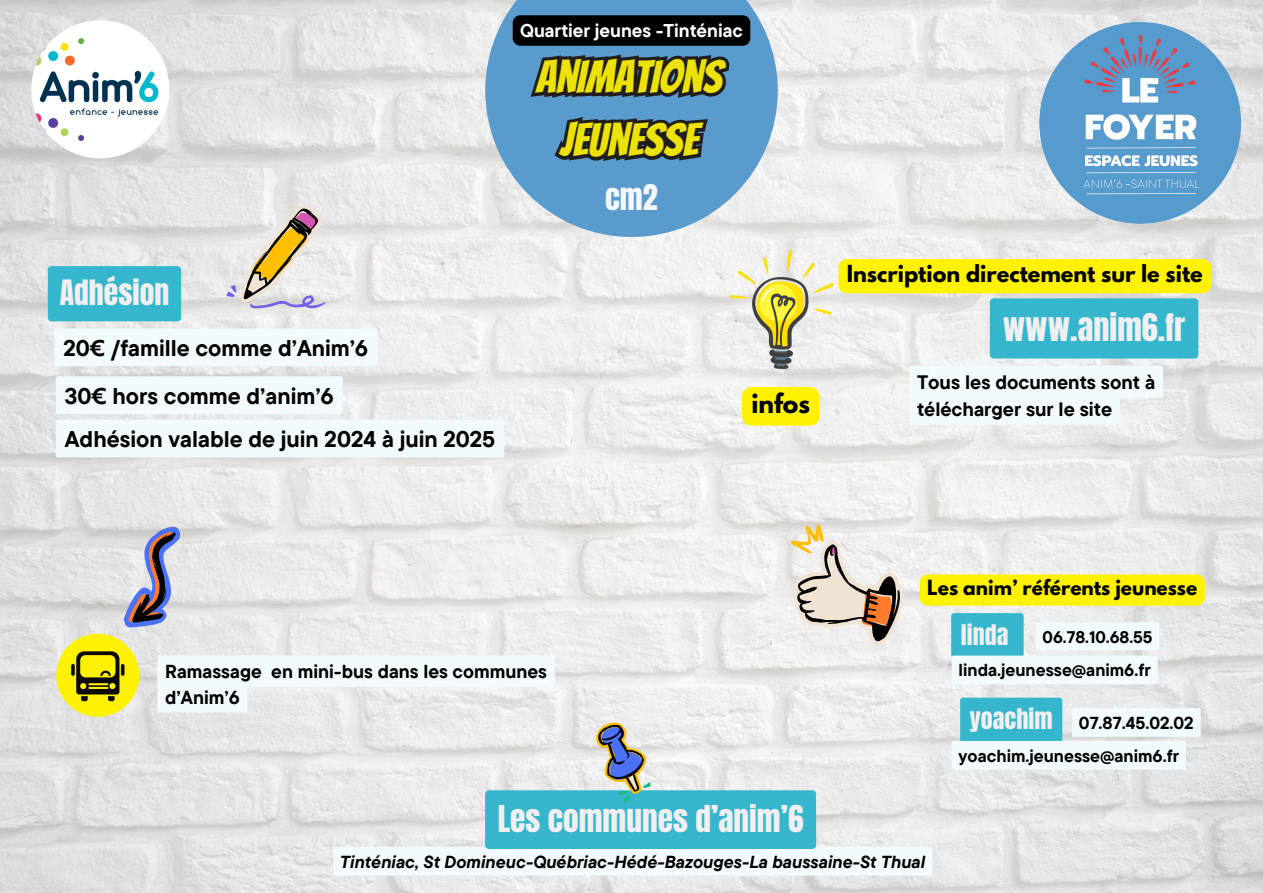
<style>
.page{position:relative;width:1263px;height:893px;background:#fff}
.page>*{position:absolute;margin:0;border:0;box-sizing:border-box;transform-origin:0 0}
.t1{font:45.53px/63.2px "Bangers";color:#ece207;text-align:center}
.t2{font:32.33px "Anton";color:#f1efef}
.t3{font:31.42px "Anton";color:#f1efef}
.t4{font:30.3px "Anton";color:#f5f8fa}
.t5{font:29.7px "Anton";color:#f1efef}
.t6{font:24.08px "Anton";color:#f1efef}
.t7{font:700 23.62px "League Spartan";color:#000}
.t8{font:700 22.65px "TT Commons Pro";color:#000}
.t9{font:700 20.85px "League Spartan";color:#000}
.t10{font:700 19.42px/26.9px "TT Commons Pro";color:#000}
.t11{font:700 18.75px/25.7px "TT Commons Pro";color:#000}
.t12{font:700 18.6px "League Spartan";color:#000}
.t13{font:700 18.45px "TT Commons Pro";color:#fff}
.t14{font:italic 700 17.4px "TT Commons Pro";color:#000}
.t15{font:700 17.25px/32.8px "TT Commons Pro";color:#000}
.t16{font:700 16.8px "TT Commons Pro";color:#000}
</style>
<div class="page">
<img style="left:0;top:0;width:1263px;height:893px">
<div style="left:56px;top:634px;width:83px;height:83px;background:#fff200;border-radius:50%"></div>
<svg style="left:76px;top:651px;width:43px;height:50px"></svg>
<svg style="left:71px;top:664px;width:4px;height:12px"></svg>
<svg style="left:121px;top:664px;width:4px;height:12px"></svg>
<img style="left:31px;top:20px;width:138px;height:138px;border-radius:50%">
<svg style="left:485px;top:0;width:293px;height:237px;fill:#599bcd"></svg>
<svg style="left:157px;top:655px;width:775px;height:220px"></svg>
<svg style="left:100px;top:524px;width:105px;height:110px"></svg>
<svg style="left:513px;top:15px;width:237px;height:156px"></svg>
<img style="left:730px;top:250px;width:104px;height:118px">
<div style="left:742px;top:387px;width:78px;height:39px;background:#fff200"></div>
<div style="left:990px;top:298px;width:208px;height:60px;background:#35b6cc;border-radius:4px"></div>
<div style="left:838px;top:259px;width:373px;height:34px;background:#fff200"></div>
<svg style="left:226px;top:204px;width:100px;height:105px"></svg>
<div style="left:48px;top:266px;width:133px;height:55px;background:#35b6cc"></div>
<div style="left:54px;top:328px;width:323px;height:38px;background:#f3fafd"></div>
<div style="left:56px;top:376px;width:287px;height:38px;background:#f3fafd"></div>
<div style="left:56px;top:420px;width:448px;height:37px;background:#f3fafd"></div>
<svg style="left:790px;top:524px;width:113px;height:121px"></svg>
<div style="left:920px;top:574px;width:285px;height:31px;background:#fff200"></div>
<svg style="left:951px;top:613px;width:208px;height:71px"></svg>
<svg style="left:952px;top:697px;width:248px;height:72px"></svg>
<svg style="left:909px;top:365px;width:254px;height:60px"></svg>
<img style="left:1039px;top:22px;width:202px;height:202px;border-radius:50%">
<h6 class="t13" style="left:520px;top:19px;width:224px">Quartier jeunes -Tinténiac</h6>
<h3 class="t5" style="left:60px;top:271px;width:111px">Adhésion</h3>
<h3 class="t8" style="left:63px;top:333px;width:306px">20€ /famille comme d’Anim’6</h3>
<h5 class="t8" style="left:65px;top:381px;width:270px">30€ hors comme d’anim’6</h5>
<h3 class="t8" style="left:65px;top:424px;width:432px">Adhésion valable de juin 2024 à juin 2025</h3>
<h1 class="t1" style="left:536px;top:46px;width:187px">ANIMATIONS<br>JEUNESSE</h1>
<h2 class="t4" style="left:605px;top:175px;width:54px">cm2</h2>
<p class="t7" style="left:751px;top:391px;width:60px">infos</p>
<h2 class="t9" style="left:847px;top:263px;width:357px">Inscription directement sur le site</h2>
<h5 class="t2" style="left:1003px;top:304px;width:184px">www.anim6.fr</h5>
<h4 class="t10" style="left:917px;top:368px;width:240px">Tous les documents sont à télécharger sur le site</h4>
<p class="t11" style="left:165px;top:658px;width:383px">Ramassage en mini-bus dans les communes d’Anim’6</p>
<h3 class="t3" style="left:498px;top:796px;width:307px">Les communes d’anim’6</h3>
<p class="t12" style="left:927px;top:578px;width:271px">Les anim’ référents jeunesse</p>
<h6 class="t6" style="left:961px;top:617px;width:49px">linda</h6>
<p class="t16" style="left:1042px;top:626px;width:111px">06.78.10.68.55</p>
<h4 class="t15" style="left:958px;top:653px;width:194px">linda.jeunesse@anim6.fr</h4>
<p class="t6" style="left:970px;top:702px;width:84px">yoachim</p>
<h6 class="t15" style="left:958px;top:706px;width:237px;text-indent:120px">07.87.45.02.02 yoachim.jeunesse@anim6.fr</h6>
<p class="t14" style="left:340px;top:850px;width:587px">Tinténiac, St Domineuc-Québriac-Hédé-Bazouges-La baussaine-St Thual</p>
</div>
